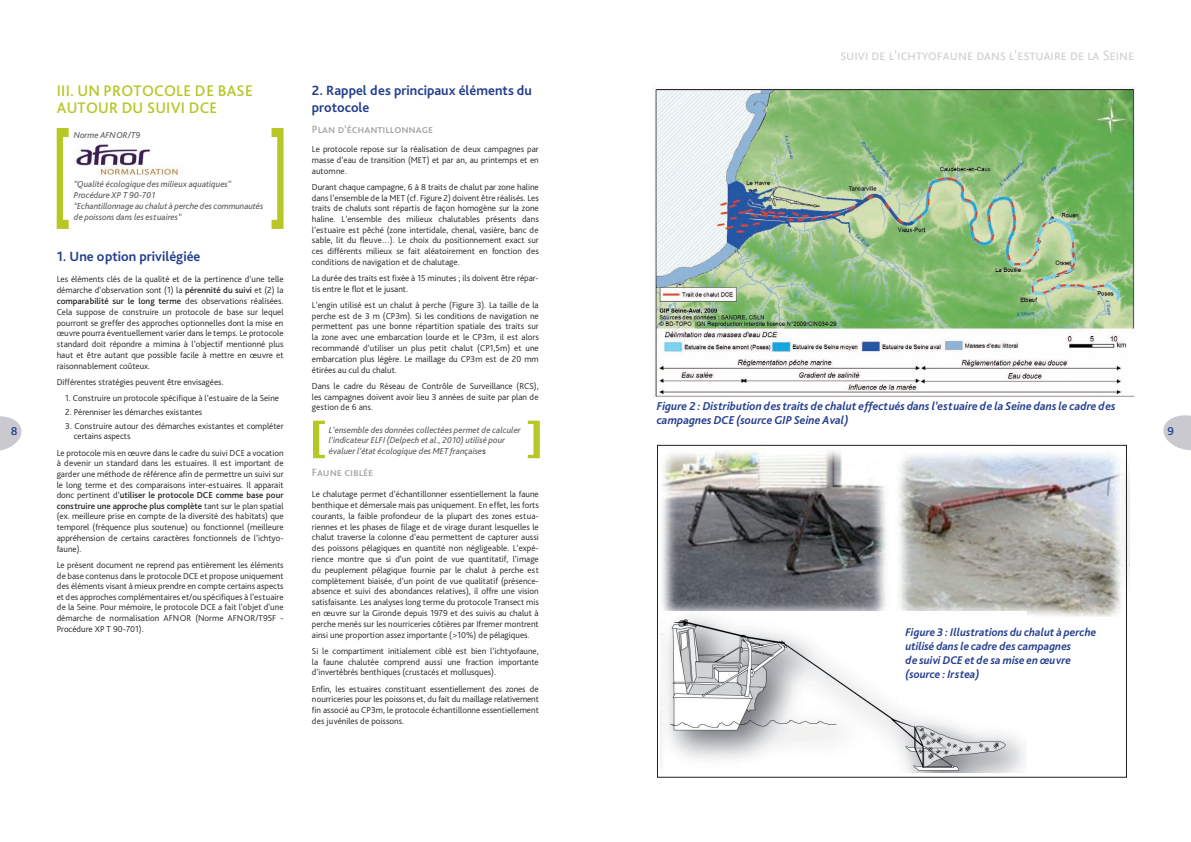
<style>
.page{position:relative;width:1191px;height:842px;background:#fff}
.page>*{position:absolute;margin:0;border:0;box-sizing:border-box;transform-origin:0 0}
.t1{font:500 16px/17px "Bliss Pro";letter-spacing:.08em;color:#b6c726}
.t2{font:700 14px/16.8px "Bliss Pro";color:#253f8e}
.t3{font:300 14px "Bliss Pro";color:#cac9d0}
.t4{font:italic 700 12px/14.4px "Bliss Pro";color:#253f8e}
.t5{font:500 12px "Bliss Pro";color:#253f8e}
.t6{font:italic 700 11.7px/14px "Bliss Pro";color:#253f8e}
.t7{font:500 11px "Bliss Pro";color:#a4a5a9}
.t8{font:300 9px/10.8px "Bliss Pro";color:#231f20;text-align:justify}
.t9{font:italic 9px/10.8px "Bliss Pro";color:#57585a}
.s1{font-weight:700;font-style:normal}
.s2{font-weight:500}
</style>
<div class="page">
<svg style="left:0;top:416px;width:22px;height:35px"></svg>
<svg style="left:1163px;top:415px;width:28px;height:35px"></svg>
<img style="left:74px;top:144px;width:105px;height:32px">
<svg style="left:271px;top:128px;width:12px;height:101px"></svg>
<svg style="left:57px;top:128px;width:12px;height:101px"></svg>
<svg style="left:528px;top:421px;width:12px;height:37px"></svg>
<svg style="left:313px;top:421px;width:12px;height:37px"></svg>
<img style="left:653px;top:87px;width:482px;height:311px">
<img style="left:661px;top:445px;width:468px;height:171px">
<img style="left:660px;top:611px;width:366px;height:162px">
<div style="left:657px;top:445px;width:469px;height:332px;border:1px solid #231f20"></div>
<h2 class="t3" style="left:840px;top:46px;width:295px">suivi de l’ichtyofaune dans l’estuaire de la Seine</h2>
<h2 class="t2" style="left:312px;top:82px;width:221px">2. Rappel des principaux éléments du protocole</h2>
<p class="t7" style="left:312px;top:123px;width:123px">Plan d’échantillonnage</p>
<p class="t8" style="left:312px;top:144px;width:228px">Le protocole repose sur la réalisation de deux campagnes par masse d’eau de transition (MET) et par an, au printemps et en automne.</p>
<p class="t8" style="left:312px;top:181px;width:228px">Durant chaque campagne, 6 à 8 traits de chalut par zone haline dans l’ensemble de la MET (cf. Figure 2) doivent être réalisés. Les traits de chaluts sont répartis de façon homogène sur la zone haline. L’ensemble des milieux chalutables présents dans l’estuaire est pêché (zone intertidale, chenal, vasière, banc de sable, lit du fleuve…). Le choix du positionnement exact sur ces différents milieux se fait aléatoirement en fonction des conditions de navigation et de chalutage.</p>
<p class="t8" style="left:312px;top:272px;width:228px">La durée des traits est fixée à 15 minutes ; ils doivent être répar&shy;tis entre le flot et le jusant.</p>
<p class="t8" style="left:312px;top:299px;width:228px">L’engin utilisé est un chalut à perche (Figure 3). La taille de la perche est de 3 m (CP3m). Si les conditions de navigation ne permettent pas une bonne répartition spatiale des traits sur la zone avec une embarcation lourde et le CP3m, il est alors recommandé d’utiliser un plus petit chalut (CP1,5m) et une embarcation plus légère. Le maillage du CP3m est de 20 mm étirées au cul du chalut.</p>
<p class="t8" style="left:312px;top:380px;width:228px">Dans le cadre du Réseau de Contrôle de Surveillance (RCS), les campagnes doivent avoir lieu 3 années de suite par plan de gestion de 6 ans.</p>
<p class="t9" style="left:329px;top:424px;width:193px">L’ensemble des données collectées permet de calculer l’indicateur ELFI (Delpech et al., 2010) utilisé pour évaluer l’état écologique des MET française<span class="s1">s</span></p>
<p class="t7" style="left:312px;top:465px;width:63px">Faune ciblée</p>
<p class="t8" style="left:312px;top:489px;width:228px">Le chalutage permet d’échantillonner essentiellement la faune benthique et démersale mais pas uniquement. En effet, les forts courants, la faible profondeur de la plupart des zones estua&shy;riennes et les phases de filage et de virage durant lesquelles le chalut traverse la colonne d’eau permettent de capturer aussi des poissons pélagiques en quantité non négligeable. L’expé&shy;rience montre que si d’un point de vue quantitatif, l’image du peuplement pélagique fournie par le chalut à perche est complètement biaisée, d’un point de vue qualitatif (présence&shy;absence et suivi des abondances relatives), il offre une vision satisfaisante. Les analyses long terme du protocole Transect mis en œuvre sur la Gironde depuis 1979 et des suivis au chalut à perche menés sur les nourriceries côtières par Ifremer montrent ainsi une proportion assez importante (&gt;10%) de pélagiques.</p>
<p class="t8" style="left:312px;top:645px;width:228px">Si le compartiment initialement ciblé est bien l’ichtyofaune, la faune chalutée comprend aussi une fraction importante d’invertébrés benthiques (crustacés et mollusques).</p>
<p class="t8" style="left:312px;top:683px;width:228px">Enfin, les estuaires constituant essentiellement des zones de nourriceries pour les poissons et, du fait du maillage relativement fin associé au CP3m, le protocole échantillonne essentiellement des juvéniles de poissons.</p>
<h1 class="t1" style="left:57px;top:82px;width:197px">III. Un protocole de base autour du suivi DCE</h1>
<p class="t9" style="left:74px;top:129px;width:69px">Norme AFNOR/T9</p>
<p class="t9" style="left:74px;top:179px;width:191px">“Qualité écologique des milieux aquatiques” Procédure XP T 90-701<br>“Echantillonnage au chalut à perche des communautés de poissons dans les estuaires”</p>
<h2 class="t2" style="left:57px;top:247px;width:145px">1. Une option privilégiée</h2>
<p class="t8" style="left:57px;top:274px;width:228px">Les éléments clés de la qualité et de la pertinence d’une telle démarche d’observation sont (1) la <span class="s2">pérennité du suivi</span> et (2) la <span class="s2">comparabilité sur le long terme</span> des observations réalisées.<br>Cela suppose de construire un protocole de base sur lequel pourront se greffer des approches optionnelles dont la mise en œuvre pourra éventuellement varier dans le temps. Le protocole standard doit répondre a mimina à l’objectif mentionné plus haut et être autant que possible facile à mettre en œuvre et raisonnablement coûteux.</p>
<p class="t8" style="left:57px;top:376px;width:168px">Différentes stratégies peuvent être envisagées.</p>
<p class="t8" style="left:65px;top:393px;width:215px">1. Construire un protocole spécifique à l’estuaire de la Seine</p>
<p class="t8" style="left:65px;top:406px;width:139px">2. Pérenniser les démarches existantes</p>
<p class="t8" style="left:74px;top:420px;width:211px;text-indent:-9px">3. Construire autour des démarches existantes et compléter certains aspects</p>
<p class="t8" style="left:57px;top:447px;width:228px">Le protocole mis en œuvre dans le cadre du suivi DCE a vocation à devenir un standard dans les estuaires. I l est important de garder une méthode de référence afin de permettre un suivi sur le long terme et des comparaisons inter-estuaires. I l apparait donc pertinent d’<span class="s2">utiliser le protocole DCE</span></p>
<h3 class="t4" style="left:656px;top:398px;width:460px">Figure 2 : Distribution des traits de chalut effectués dans l’estuaire de la Seine dans le cadre des campagnes DCE (source GIP Seine Aval)</h3>
<h3 class="t5" style="left:11px;top:424px;width:8px">8</h3>
<h3 class="t5" style="left:1167px;top:424px;width:8px">9</h3>
<p class="t8" style="left:57px;top:490px;width:228px;text-indent:159px"><span class="s2">comme base pour construire une approche plus complète</span> tant sur le plan spatial (ex. meilleure prise en compte de la diversité des habitats) que temporel (fréquence plus soutenue) ou fonctionnel (meilleure appréhension de certains caractères fonctionnels de l’ichtyo&shy;faune).</p>
<p class="t8" style="left:57px;top:559px;width:228px">Le présent document ne reprend pas entièrement les éléments de base contenus dans le protocole DCE et propose uniquement des éléments visant à mieux prendre en compte certains aspects et des approches complémentaires et/ou spécifiques à l’estuaire de la Seine. Pour mémoire, le protocole DCE a fait l’objet d’une démarche de normalisation AFNOR</p>
<p class="t8" style="left:195px;top:612px;width:49px">(Norme AFNOR</p>
<p class="t8" style="left:255px;top:612px;width:30px">/T95F -</p>
<p class="t8" style="left:57px;top:623px;width:88px">Procédure XP T 90-701).</p>
<p class="t6" style="left:905px;top:625px;width:192px">Figure 3 : Illustrations du chalut à perche utilisé dans le cadre des campagnes<br>de suivi DCE et de sa mise en œuvre (source : Irstea)</p>
</div>
